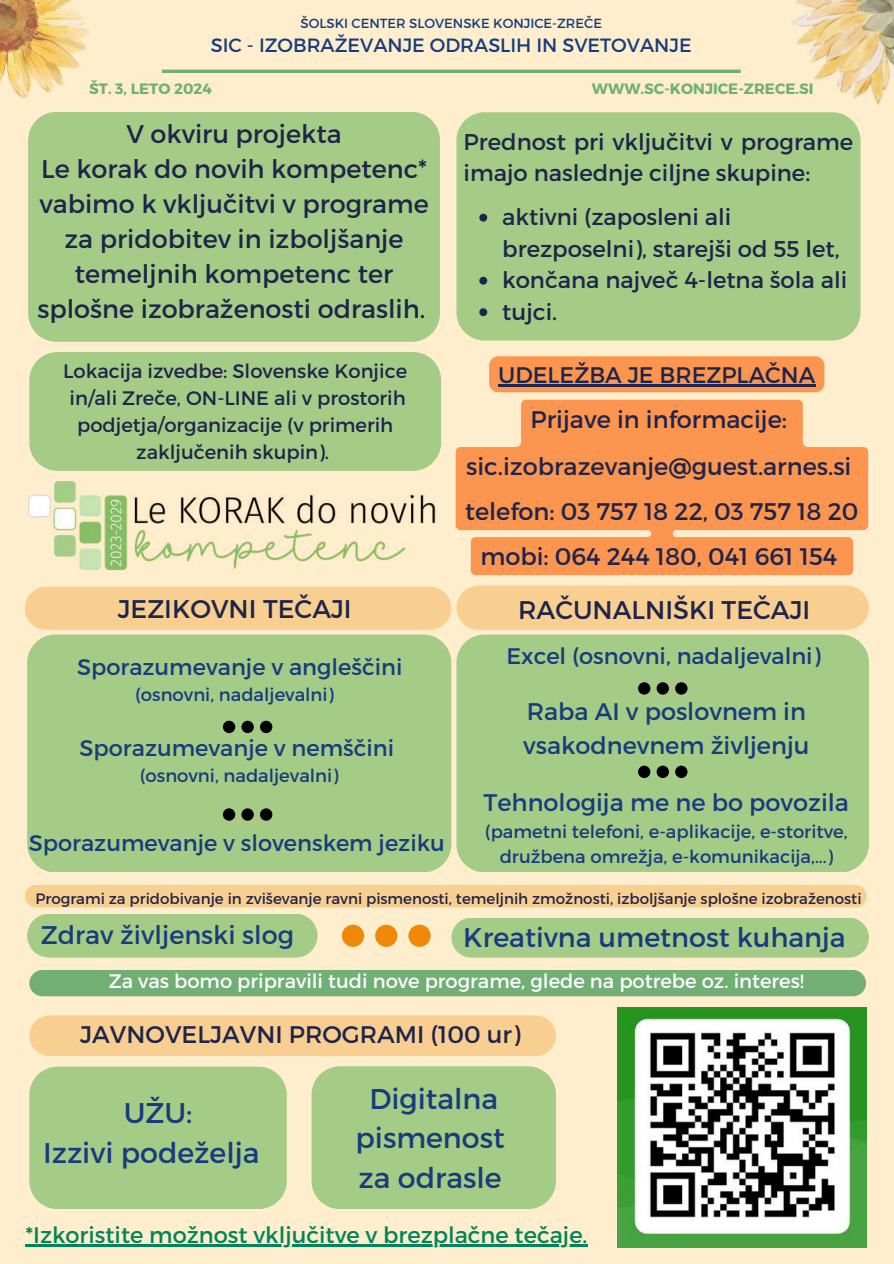
<style>
.page{position:relative;width:894px;height:1264px;background:#fff}
.page>*{position:absolute;margin:0;border:0;box-sizing:border-box;transform-origin:0 0}
.t1{font:28.5px/39.3px "Montserrat";color:#173c7d;text-align:center}
.t2{font:27px "Montserrat";color:#173c7d}
.t3{font:25.5px/34.8px "Montserrat";color:#1f244a;text-align:center}
.t4{font:25.5px "Montserrat";color:#173c7d}
.t5{font:24px/47.2px "Montserrat";color:#1f244a;text-align:center}
.t6{font:24px/33.2px "Montserrat";color:#173c7d}
.t7{font:22.8px/31.5px "Montserrat";color:#1f244a}
.t8{font:22.5px "Montserrat";color:#173c7d}
.t9{font:22.5px "Montserrat";color:#008459}
.t10{font:22.5px "Montserrat";color:#1f244a}
.t11{font:19.5px/27px "Montserrat";color:#1f244a;text-align:center}
.t12{font:19.5px "Montserrat";color:#fff}
.t13{font:19.2px "Montserrat";color:#173c7d}
.t14{font:18px/25px "Montserrat";color:#173c7d;text-align:center}
.t15{font:15px "Montserrat";color:#1f244a}
.t16{font:700 15px "Montserrat";color:#71af74}
.t17{font:13.2px "Montserrat";color:#173c7d}
</style>
<div class="page">
<div style="left:0;top:0;width:893px;height:1263px;background:#ffeecd"></div>
<img style="left:792px;top:0;width:101px;height:104px">
<img style="left:0;top:0;width:89px;height:98px">
<hr style="left:162px;top:70px;width:578px;height:3px;background:#71af74">
<img style="left:617px;top:1007px;width:249px;height:240px">
<img style="left:28px;top:481px;width:408px;height:90px">
<div style="left:28px;top:112px;width:411px;height:230px;background:#a5cc86;border-radius:28px"></div>
<div style="left:456px;top:112px;width:404px;height:228px;background:#a5cc86"></div>
<svg style="left:479px;top:214px;width:8px;height:8px"></svg>
<svg style="left:479px;top:277px;width:8px;height:8px"></svg>
<svg style="left:479px;top:308px;width:8px;height:8px"></svg>
<div style="left:29px;top:352px;width:412px;height:119px;background:#a5cc86;border-radius:28px"></div>
<svg style="left:455px;top:400px;width:412px;height:175px;background:#fca160"></svg>
<div style="left:29px;top:1015px;width:527px;height:41px;background:#f9cf91;border-radius:20px"></div>
<div style="left:29px;top:1066px;width:257px;height:143px;background:#a5cc86;border-radius:28px"></div>
<div style="left:27px;top:914px;width:290px;height:43px;background:#a5cc86"></div>
<div style="left:451px;top:917px;width:417px;height:40px;background:#a5cc86;border-radius:20px"></div>
<div style="left:25px;top:885px;width:841px;height:22px;background:#f9cf91"></div>
<div style="left:25px;top:586px;width:426px;height:44px;background:#f9cf91;border-radius:22px"></div>
<div style="left:456px;top:634px;width:412px;height:238px;background:#a5cc86;border-radius:28px"></div>
<div style="left:456px;top:585px;width:412px;height:45px;background:#f9cf91"></div>
<div style="left:27px;top:634px;width:424px;height:238px;background:#a5cc86;border-radius:28px"></div>
<svg style="left:223px;top:720px;width:49px;height:13px"></svg>
<svg style="left:638px;top:765px;width:49px;height:13px"></svg>
<svg style="left:223px;top:808px;width:49px;height:12px"></svg>
<svg style="left:638px;top:682px;width:49px;height:12px"></svg>
<svg style="left:342px;top:924px;width:88px;height:22px"></svg>
<div style="left:29px;top:970px;width:836px;height:26px;background:#71af74;border-radius:13px"></div>
<div style="left:311px;top:1066px;width:245px;height:143px;background:#a5cc86"></div>
<hr style="left:25px;top:1243px;width:562px;height:3px;background:#008459">
<div style="left:489px;top:356px;width:335px;height:36px;background:#fc954f;border-radius:9px"></div>
<hr style="left:498px;top:384px;width:317px;height:2px;background:#1f244a">
<p class="t17" style="left:300px;top:15px;width:303px">ŠOLSKI CENTER SLOVENSKE KONJICE-ZREČE</p>
<p class="t13" style="left:211px;top:33px;width:482px">SIC - IZOBRAŽEVANJE ODRASLIH IN SVETOVANJE</p>
<p class="t16" style="left:89px;top:79px;width:124px">ŠT. 3, LETO 2024</p>
<p class="t16" style="left:591px;top:79px;width:223px">WWW.SC-KONJICE-ZRECE.SI</p>
<p class="t3" style="left:37px;top:116px;width:392px">V okviru projekta<br>Le korak do novih kompetenc* vabimo k vključitvi v programe za pridobitev in izboljšanje temeljnih kompetenc ter splošne izobraženosti odraslih.</p>
<p class="t7" style="left:463px;top:125px;width:391px">Prednost pri vključitvi v programe imajo naslednje ciljne skupine:</p>
<p class="t7" style="left:502px;top:200px;width:346px">aktivni (zaposleni ali brezposelni), starejši od 55 let, končana največ 4-letna šola ali tujci.</p>
<p class="t11" style="left:63px;top:356px;width:345px">Lokacija izvedbe: Slovenske Konjice in/ali Zreče, ON-LINE ali v prostorih podjetja/organizacije (v primerih zaključenih skupin).</p>
<p class="t10" style="left:498px;top:360px;width:319px">UDELEŽBA JE BREZPLAČNA</p>
<p class="t5" style="left:466px;top:394px;width:386px">Prijave in informacije: sic.izobrazevanje@guest.arnes.si</p>
<p class="t5" style="left:465px;top:488px;width:394px;line-height:45px">telefon: 03 757 18 22, 03 757 18 20 mobi: 064 244 180, 041 661 154</p>
<p class="t3" style="left:118px;top:590px;width:235px">JEZIKOVNI TEČAJI</p>
<p class="t3" style="left:518px;top:591px;width:293px">RAČUNALNIŠKI TEČAJI</p>
<p class="t8" style="left:77px;top:652px;width:327px">Sporazumevanje v angleščini</p>
<p class="t14" style="left:135px;top:681px;width:200px">(osnovni, nadaljevalni)</p>
<p class="t8" style="left:80px;top:733px;width:316px">Sporazumevanje v nemščini</p>
<p class="t14" style="left:140px;top:762px;width:200px">(osnovni, nadaljevalni)</p>
<p class="t8" style="left:506px;top:641px;width:315px">Excel (osnovni, nadaljevalni)</p>
<p class="t6" style="left:523px;top:694px;width:288px">Raba AI v poslovnem in vsakodnevnem življenju</p>
<p class="t6" style="left:483px;top:784px;width:367px">Tehnologija me ne bo povozila</p>
<p class="t14" style="left:485px;top:818px;width:364px">(pametni telefoni, e-aplikacije, e-storitve, družbena omrežja, e-komunikacija,...)</p>
<p class="t8" style="left:29px;top:828px;width:417px">Sporazumevanje v slovenskem jeziku</p>
<p class="t15" style="left:35px;top:888px;width:827px">Programi za pridobivanje in zviševanje ravni pismenosti, temeljnih zmožnosti, izboljšanje splošne izobraženosti</p>
<p class="t4" style="left:41px;top:918px;width:255px">Zdrav življenski slog</p>
<p class="t2" style="left:463px;top:919px;width:384px">Kreativna umetnost kuhanja</p>
<p class="t12" style="left:109px;top:968px;width:696px">Za vas bomo pripravili tudi nove programe, glede na potrebe oz. interes!</p>
<p class="t5" style="left:80px;top:1010px;width:441px">JAVNOVELJAVNI PROGRAMI (100 ur)</p>
<p class="t1" style="left:43px;top:1092px;width:218px">UŽU:<br>Izzivi podeželja</p>
<p class="t1" style="left:355px;top:1077px;width:151px">Digitalna pismenost za odrasle</p>
<p class="t9" style="left:25px;top:1220px;width:563px">*Izkoristite možnost vključitve v brezplačne tečaje.</p>
</div>
